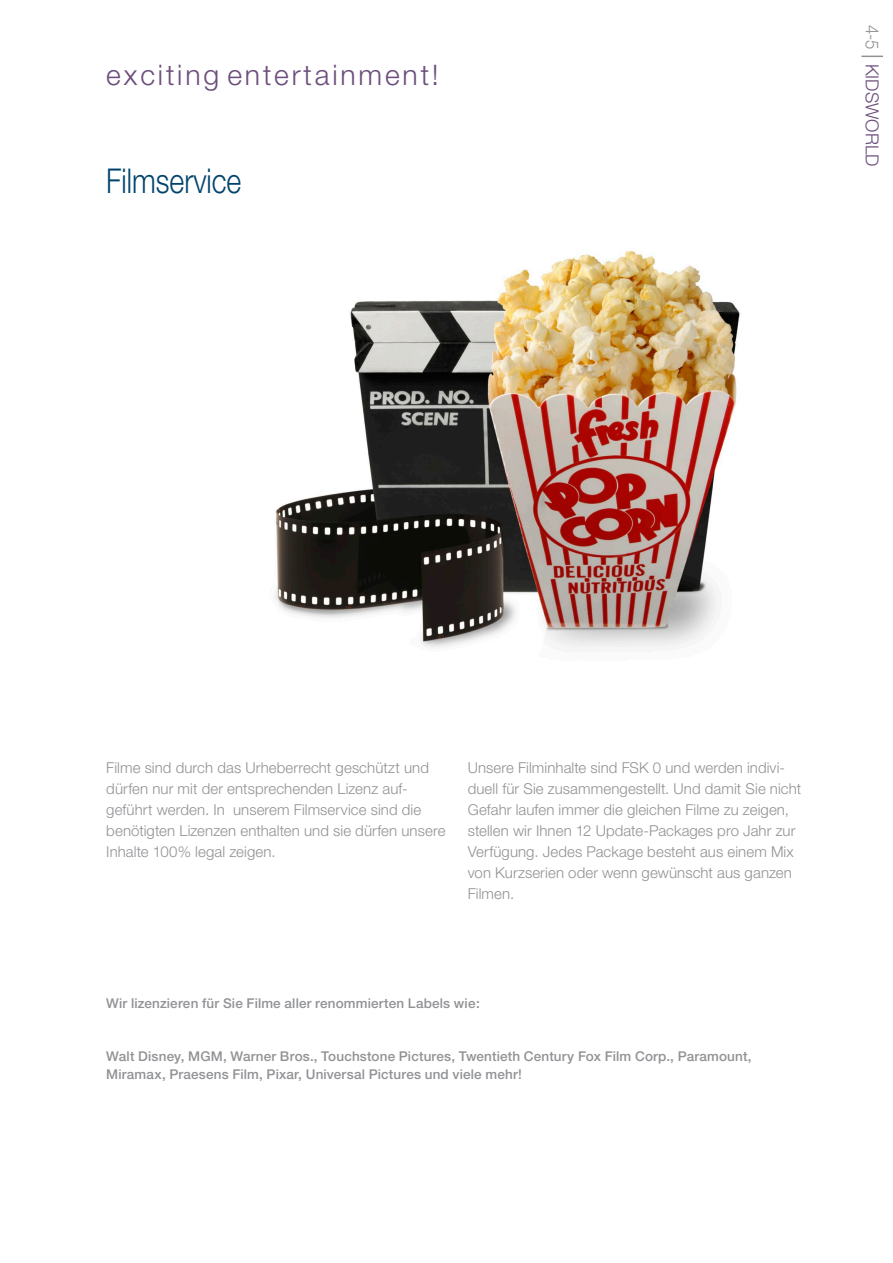
<style>
.page{position:relative;width:893px;height:1263px;background:#fff}
.page>*{position:absolute;margin:0;border:0;box-sizing:border-box;transform-origin:0 0}
.Produktetitel{font:300 34.2px "Helvetica Neue";color:#00446d;scale:.83 1}
.claim{font:300 28.35px "Helvetica Neue";letter-spacing:.1em;color:#6b4e7b}
.t1{font:300 18px "Helvetica Neue";color:#6b4e7b}
.Standardabsatz_DE{font:300 15px/21px "Helvetica Neue";letter-spacing:.005em;color:#919295}
.Text_klein_Titel{font:500 13.5px/18px "Helvetica Neue";letter-spacing:.01em;color:#919295}
.s1{color:#919295}
</style>
<div class="page">
<svg style="left:861px;top:56px;width:22px;height:1px"></svg>
<img style="left:274px;top:251px;width:466px;height:397px">
<p class="claim" style="left:106px;top:58px;width:334px">exciting entertainment!</p>
<p class="Produktetitel" style="left:106px;top:159px;width:164px">Filmservice</p>
<p class="t1" style="left:883px;top:25px;width:144px;rotate:90deg"><span class="s1">4-5</span> KIDSWORLD</p>
<p class="Standardabsatz_DE" style="left:106px;top:757px;width:341px">Filme sind durch das Urheberrecht geschützt und dürfen nur mit der entsprechenden Lizenz auf&shy;geführt werden. In unserem Filmservice sind die benötigten Lizenzen enthalten und sie dürfen unsere Inhalte 100% legal zeigen.</p>
<p class="Standardabsatz_DE" style="left:468px;top:757px;width:335px">Unsere Filminhalte sind FSK 0 und werden indivi&shy;duell für Sie zusammengestellt. Und damit Sie nicht Gefahr laufen immer die gleichen Filme zu zeigen, stellen wir Ihnen 12 Update-Packages pro Jahr zur Verfügung. Jedes Package besteht aus einem Mix von Kurzserien oder wenn gewünscht aus ganzen Filmen.</p>
<p class="Text_klein_Titel" style="left:106px;top:994px;width:375px">Wir lizenzieren für Sie Filme aller renommierten Labels wie:</p>
<p class="Text_klein_Titel" style="left:106px;top:1047px;width:647px">Walt Disney, MGM, Warner Bros., Touchstone Pictures, Twentieth Century Fox Film Corp., Paramount,<br>Miramax, Praesens Film, Pixar, Universal Pictures und viele mehr!</p>
</div>
